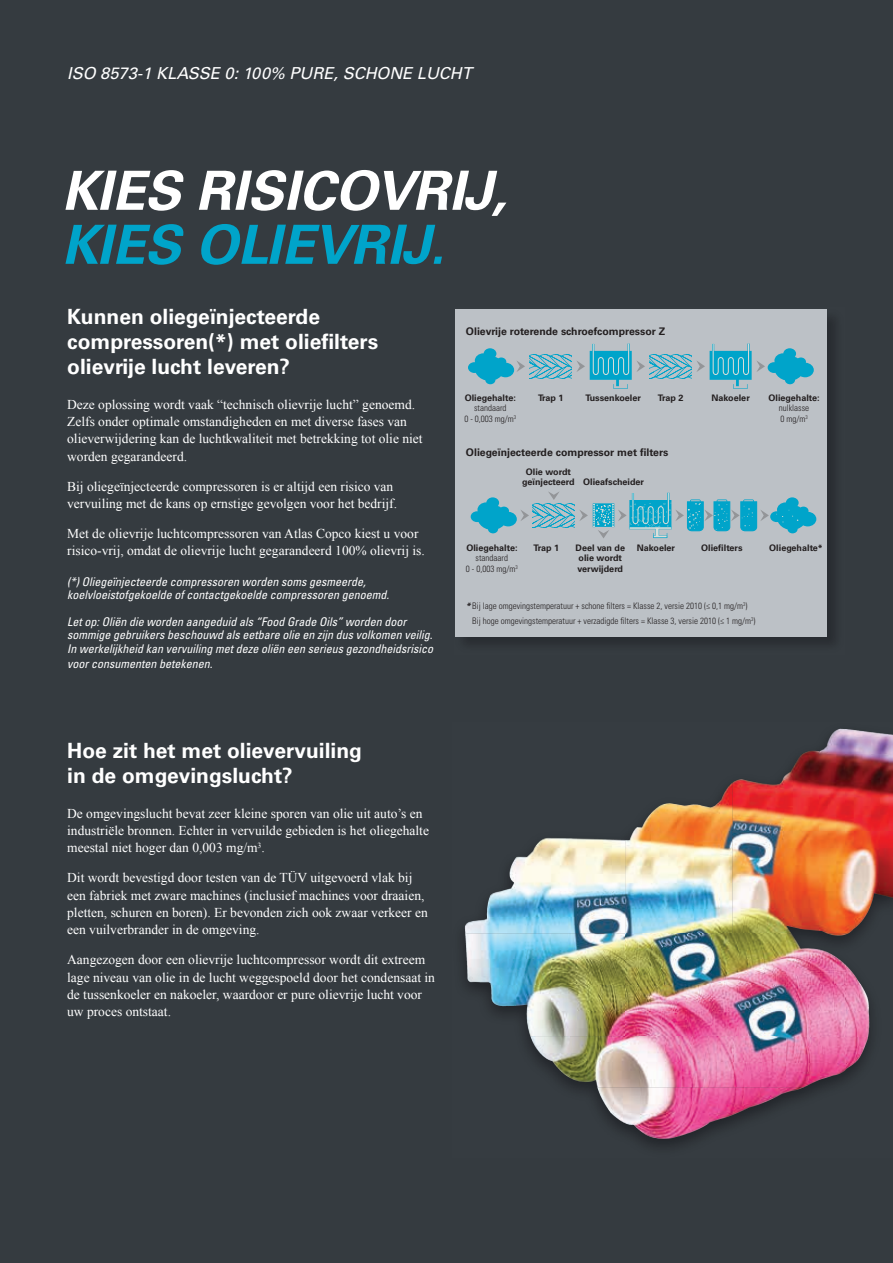
<style>
.page{position:relative;width:893px;height:1263px;background:#353b40}
.page>*{position:absolute;margin:0;border:0;box-sizing:border-box;transform-origin:0 0}
.t1{font:italic 700 54px "Univers LT Std";color:#fff}
.t2{font:italic 700 54px "Univers LT Std";letter-spacing:-.015em;color:#00a4ca}
.t3{font:700 21px/25.2px "Univers LT Std";color:#fff}
.t4{font:italic 16.5px "Univers LT Std";color:#fff}
.t5{font:13.5px/17.2px "Times New Roman";color:#fff}
.t6{font:italic condensed 12px/13.5px "Univers LT Std";color:#fff}
.t7{font:700 10.5px "Univers LT Std";color:#231f20}
.t8{font:300 condensed 9px/10.5px "Univers LT Std";color:#231f20;text-align:center}
.t9{font:700 9px/10.5px "Univers LT Std";color:#231f20}
.s1{font-weight:700;font-style:italic;font-stretch:normal}
</style>
<div class="page">
<img style="left:455px;top:319px;width:379px;height:324px">
<div style="left:455px;top:309px;width:372px;height:327px;background:#bcc1c6"></div>
<svg style="left:468px;top:344px;width:346px;height:45px"></svg>
<svg style="left:471px;top:492px;width:345px;height:46px"></svg>
<img style="left:464px;top:728px;width:429px;height:418px">
<img style="left:782px;top:729px;width:58px;height:51px">
<img style="left:645px;top:782px;width:88px;height:38px">
<img style="left:466px;top:838px;width:83px;height:86px">
<img style="left:732px;top:831px;width:161px;height:103px">
<img style="left:465px;top:933px;width:321px;height:103px">
<img style="left:786px;top:933px;width:79px;height:155px">
<img style="left:530px;top:1036px;width:256px;height:52px">
<img style="left:597px;top:1087px;width:62px;height:51px">
<p class="t4" style="left:67px;top:64px;width:406px">ISO 8573-1 KLASSE 0: 100% PURE, SCHONE LUCHT</p>
<h1 class="t1" style="left:62px;top:159px;width:446px">KIES RISICOVRIJ,</h1>
<h1 class="t2" style="left:62px;top:213px;width:384px">KIES OLIEVRIJ.</h1>
<h2 class="t3" style="left:67px;top:304px;width:313px">Kunnen oliegeïnjecteerde compressoren(*) met oliefilters olievrije lucht leveren?</h2>
<p class="t5" style="left:67px;top:395px;width:357px">Deze oplossing wordt vaak “technisch olievrije lucht” genoemd.<br>Zelfs onder optimale omstandigheden en met diverse fases van olieverwijdering kan de luchtkwaliteit met betrekking tot olie niet worden gegarandeerd.</p>
<p class="t5" style="left:67px;top:477px;width:331px">Bij oliegeïnjecteerde compressoren is er altijd een risico van vervuiling met de kans op ernstige gevolgen voor het bedrijf.</p>
<p class="t5" style="left:67px;top:524px;width:359px">Met de olievrije luchtcompressoren van Atlas Copco kiest u voor risico-vrij, omdat de olievrije lucht gegarandeerd 100% olievrij is.</p>
<p class="t6" style="left:67px;top:575px;width:323px">(*) Oliegeïnjecteerde compressoren worden soms gesmeerde, koelvloeistofgekoelde of contactgekoelde compressoren genoemd.</p>
<p class="t6" style="left:67px;top:614px;width:367px">Let op: Oliën die worden aangeduid als “Food Grade Oils” worden door sommige gebruikers beschouwd als eetbare olie en zijn dus volkomen veilig.<br>In werkelijkheid kan vervuiling met deze oliën een serieus gezondheidsrisico</p>
<p class="t6" style="left:67px;top:656px;width:147px">voor consumenten betekenen.</p>
<p class="t7" style="left:466px;top:325px;width:201px">Olievrije roterende schroefcompressor Z</p>
<p class="t9" style="left:465px;top:392px;width:53px">Oliegehalte:</p>
<p class="t8" style="left:464px;top:403px;width:53px">standaard<br>0 - 0,003 mg/m<sup>3</sup></p>
<p class="t9" style="left:538px;top:392px;width:27px">Trap 1</p>
<p class="t9" style="left:585px;top:392px;width:57px">Tussenkoeler</p>
<p class="t9" style="left:658px;top:392px;width:27px">Trap 2</p>
<p class="t9" style="left:712px;top:392px;width:40px">Nakoeler</p>
<p class="t9" style="left:769px;top:392px;width:53px">Oliegehalte:</p>
<p class="t8" style="left:779px;top:403px;width:32px;text-align:left">nulklasse<br>0 mg/m<sup>3</sup></p>
<p class="t7" style="left:466px;top:446px;width:204px">Oliegeïnjecteerde compressor met filters</p>
<p class="t9" style="left:522px;top:466px;width:54px;text-align:center">Olie wordt geïnjecteerd</p>
<p class="t9" style="left:583px;top:477px;width:62px">Olieafscheider</p>
<p class="t9" style="left:466px;top:542px;width:53px">Oliegehalte:</p>
<p class="t8" style="left:466px;top:553px;width:53px">standaard<br>0 - 0,003 mg/m<sup>3</sup></p>
<p class="t8" style="left:472px;top:599px;width:285px;line-height:14.7px;text-align:left;text-indent:-6px"><span class="s1">*</span> Bij lage omgevingstemperatuur + schone filters = Klasse 2, versie 2010 (≤ 0,1 mg/m<sup>3</sup>)<br>Bij hoge omgevingstemperatuur + verzadigde filters = Klasse 3, versie 2010 (≤ 1 mg/m<sup>3</sup>)</p>
<p class="t9" style="left:637px;top:542px;width:40px">Nakoeler</p>
<p class="t9" style="left:701px;top:542px;width:43px">Oliefilters</p>
<p class="t9" style="left:769px;top:543px;width:55px">Oliegehalte*</p>
<p class="t9" style="left:575px;top:542px;width:51px">Deel van de olie wordt verwijderd</p>
<p class="t9" style="left:534px;top:542px;width:27px">Trap 1</p>
<h2 class="t3" style="left:67px;top:738px;width:296px">Hoe zit het met olievervuiling in de omgevingslucht?</h2>
<p class="t5" style="left:67px;top:805px;width:363px">De omgevingslucht bevat zeer kleine sporen van olie uit auto’s en industriële bronnen. Echter in vervuilde gebieden is het oliegehalte meestal niet hoger dan 0,003 mg/m<sup>3</sup>.</p>
<p class="t5" style="left:67px;top:869px;width:362px">Dit wordt bevestigd door testen van de TÜV uitgevoerd vlak bij een fabriek met zware machines (inclusief machines voor draaien, pletten, schuren en boren). Er bevonden zich ook zwaar verkeer en een vuilverbrander in de omgeving.</p>
<p class="t5" style="left:67px;top:951px;width:369px">Aangezogen door een olievrije luchtcompressor wordt dit extreem lage niveau van olie in de lucht weggespoeld door het condensaat in de tussenkoeler en nakoeler, waardoor er pure olievrije lucht voor uw proces ontstaat.</p>
</div>
